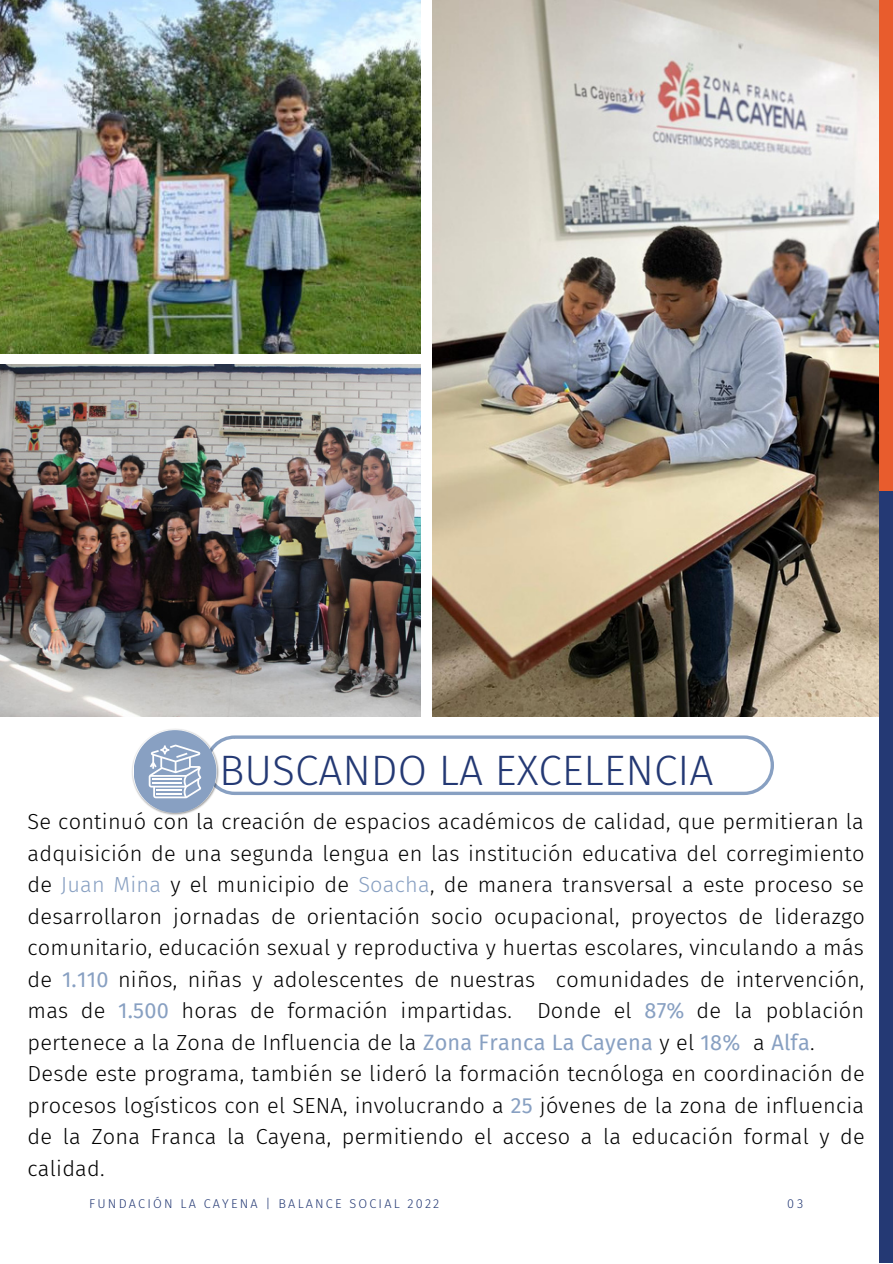
<style>
.page{position:relative;width:893px;height:1264px;background:#fff}
.page>*{position:absolute;margin:0;border:0;box-sizing:border-box;transform-origin:0 0}
.t1{font:300 42.45px "Fira Sans";color:#243974}
.t2{font:300 21.75px/31.5px "Fira Sans";letter-spacing:.01em;color:#000}
.t3{font:300 12.75px "Fira Sans";letter-spacing:.17em;color:#243974}
.s1{color:#88a0c2}
.s2{font-weight:400;color:#88a0c2}
</style>
<div class="page">
<img style="left:0;top:0;width:421px;height:353px">
<img style="left:432px;top:0;width:447px;height:716px">
<img style="left:0;top:364px;width:421px;height:352px">
<div style="left:879px;top:0;width:13px;height:491px;background:#e85c2d"></div>
<div style="left:879px;top:491px;width:13px;height:771px;background:#243974"></div>
<img style="left:132px;top:729px;width:78px;height:86px">
<svg style="left:149px;top:735px;width:625px;height:63px"></svg>
<h1 class="t1" style="left:219px;top:745px;width:495px">BUSCANDO LA EXCELENCIA</h1>
<p class="t2" style="left:28px;top:806px;width:838px">Se continuó con la creación de espacios académicos de calidad, que permitieran la adquisición de una segunda lengua en las institución educativa del corregimiento de <span class="s1">Juan Mina</span> y el municipio de <span class="s1">Soacha</span>, de manera transversal a este proceso se desarrollaron jornadas de orientación socio ocupacional, proyectos de liderazgo comunitario, educación sexual y reproductiva y huertas escolares, vinculando a más de <span class="s2">1.110</span> niños, niñas y adolescentes de nuestras comunidades de intervención, mas de <span class="s2">1.500</span> horas de formación impartidas. Donde el <span class="s2">87%</span> de la población pertenece a la Zona de Influencia de la <span class="s2">Zona Franca La Cayena</span> y el <span class="s2">18%</span> a <span class="s2">Alfa</span>.<br>Desde este programa, también se lideró la formación tecnóloga en coordinación de procesos logísticos con el SENA, involucrando a <span class="s2">25</span> jóvenes de la zona de influencia de la Zona Franca la Cayena, permitiendo el acceso a la educación formal y de calidad.</p>
<p class="t3" style="left:89px;top:1195px;width:351px">FUNDACIÓN LA CAYENA | BALANCE SOCIAL 2022</p>
<p class="t3" style="left:787px;top:1195px;width:18px">03</p>
</div>
